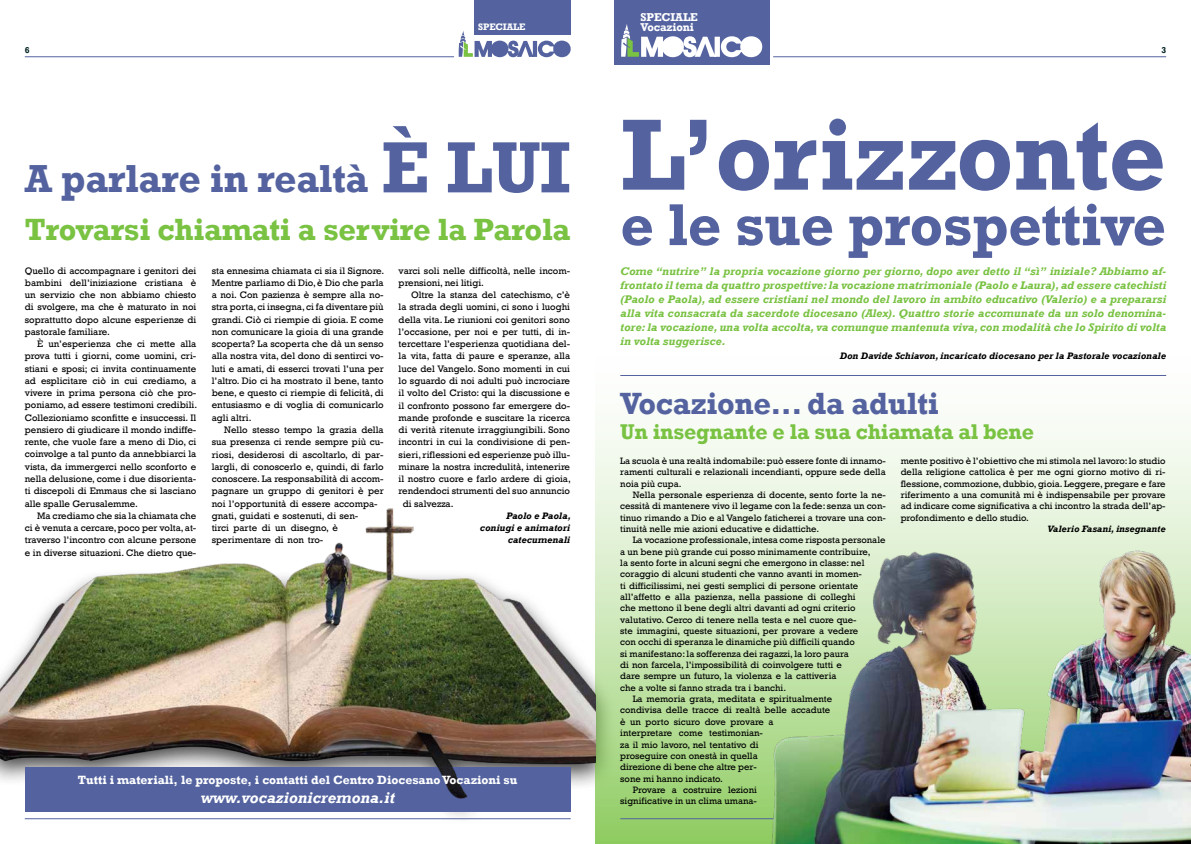
<style>
.page{position:relative;width:1191px;height:844px;background:#fff}
.page>*{position:absolute;margin:0;border:0;box-sizing:border-box;transform-origin:0 0}
.t1{font:700 102.81px "Rockwell";letter-spacing:-.01em;color:#54639f}
.t2{font:700 59.94px "Rockwell";letter-spacing:-.01em;color:#54639f}
.t3{font:700 40.07px "Rockwell";letter-spacing:-.01em;color:#54639f}
.t4{font:700 31.5px "Rockwell";letter-spacing:-.01em;color:#79c242}
.t5{font:700 31.5px "Rockwell";letter-spacing:-.01em;color:#54639f}
.t6{font:700 21.88px "Rockwell";letter-spacing:-.01em;color:#79c242}
.t7{font:italic 700 15.75px "Rockwell";color:#fff}
.t8{font:700 12.25px "Rockwell";color:#fff}
.t9{font:700 11.64px "Rockwell";letter-spacing:-.01em;color:#fff}
.t10{font:italic 700 11.38px/14px "Rockwell";color:#79c242;text-align:justify}
.t11{font:9.62px/12.2px "Rockwell";color:#000;text-align:justify}
.t12{font:italic 700 9.62px/12.2px "Rockwell";color:#000;text-align:right}
.t13{font:700 9.62px "Rockwell";letter-spacing:-.01em;color:#fff}
.t14{font:9.45px/11.4px "Rockwell";color:#000;text-align:justify}
.t15{font:italic 700 9.45px "Rockwell";color:#000}
.t16{font:700 8.75px "Rockwell";color:#022}
.s1{font-size:73.59px}
</style>
<div class="page">
<div style="left:0;top:569px;width:616px;height:255px;background:#000;opacity:.75"></div>
<div style="left:595px;top:351px;width:596px;height:492px;background:linear-gradient(to bottom,#fff,#96ce6c)"></div>
<div style="left:613px;top:0;width:156px;height:65px;background:#54639f"></div>
<hr style="left:25px;top:56px;width:429px;height:1px;background:#54639f">
<svg style="left:459px;top:31px;width:111px;height:26px"></svg>
<svg style="left:621px;top:24px;width:141px;height:33px"></svg>
<hr style="left:773px;top:56px;width:393px;height:1px;background:#54639f">
<div style="left:474px;top:0;width:96px;height:34px;background:#54639f"></div>
<hr style="left:25px;top:818px;width:545px;height:1px;background:#54639f">
<hr style="left:620px;top:818px;width:546px;height:1px;background:#54639f">
<img style="left:760px;top:541px;width:431px;height:302px">
<hr style="left:620px;top:375px;width:546px;height:1px;background:#54639f">
<div style="left:25px;top:766px;width:545px;height:45px;background:#54639f"></div>
<img style="left:0;top:508px;width:595px;height:290px">
<p class="t9" style="left:640px;top:10px;width:59px">SPECIALE</p>
<p class="t13" style="left:478px;top:21px;width:49px">SPECIALE</p>
<p class="t9" style="left:640px;top:20px;width:55px">Vocazioni</p>
<p class="t16" style="left:25px;top:45px;width:6px">6</p>
<p class="t16" style="left:1161px;top:45px;width:6px">3</p>
<h3 class="t3" style="left:25px;top:154px;width:506px">A parlare in realtà <span class="s1">è Lui</span></h3>
<h3 class="t4" style="left:25px;top:211px;width:547px">Trovarsi chiamati a servire la Parola</h3>
<p class="t11" style="left:25px;top:264px;width:173px">Quello di accompagnare i genitori dei bambini dell’iniziazione cristiana è un servizio che non abbiamo chiesto di svolgere, ma che è maturato in noi soprattutto dopo alcune esperienze di pastorale familiare.</p>
<p class="t11" style="left:25px;top:338px;width:174px;text-indent:12px">è un’esperienza che ci mette alla prova tutti i giorni, come uomini, cri&shy;stiani e sposi; ci invita continuamente ad esplicitare ciò in cui crediamo, a vivere in prima persona ciò che pro&shy;poniamo, ad essere testimoni credibili.<br>Collezioniamo sconfitte e insuccessi. Il pensiero di giudicare il mondo indiffe&shy;rente, che vuole fare a meno di Dio, ci coinvolge a tal punto da annebbiarci la vista, da immergerci nello sconforto e nella delusione, come i due disorienta&shy;ti discepoli di Emmaus che si lasciano alle spalle Gerusalemme.</p>
<p class="t11" style="left:25px;top:509px;width:173px;text-indent:12px">Ma crediamo che sia la chiamata che ci è venuta a cercare, poco per volta, at&shy;traverso l’incontro con alcune persone e in diverse situazioni. Che dietro que-</p>
<p class="t11" style="left:212px;top:264px;width:174px">sta ennesima chiamata ci sia il Signore.<br>Mentre parliamo di Dio, è Dio che parla a noi. Con pazienza è sempre alla no&shy;stra porta, ci insegna, ci fa diventare più grandi. Ciò ci riempie di gioia. E come non comunicare la gioia di una grande scoperta? La scoperta che dà un senso alla nostra vita, del dono di sentirci vo&shy;luti e amati, di esserci trovati l’una per l’altro. Dio ci ha mostrato il bene, tanto bene, e questo ci riempie di felicità, di entusiasmo e di voglia di comunicarlo agli altri.</p>
<p class="t11" style="left:212px;top:423px;width:173px;text-align:left;text-indent:12px">Nello stesso tempo la grazia della sua presenza ci rende sempre più cu&shy;riosi, desiderosi di ascoltarlo, di par&shy;largli, di conoscerlo e, quindi, di farlo conoscere. La responsabilità di accom&shy;pagnare un gruppo di genitori è per noi l’opportunità di essere accompa&shy;gnati, guidati e sostenuti, di sen-<br>tirci parte di un disegno, è sperimentare di non tro-</p>
<p class="t11" style="left:399px;top:264px;width:173px">varci soli nelle difficoltà, nelle incom&shy;prensioni, nei litigi.</p>
<p class="t11" style="left:411px;top:289px;width:161px">Oltre la stanza del catechismo, c’è</p>
<p class="t11" style="left:399px;top:301px;width:173px">la strada degli uomini, ci sono i luoghi</p>
<p class="t11" style="left:399px;top:313px;width:173px">della vita. Le riunioni coi genitori sono</p>
<p class="t11" style="left:399px;top:325px;width:173px">l’occasione, per noi e per tutti, di in-</p>
<p class="t11" style="left:399px;top:338px;width:173px">tercettare l’esperienza quotidiana del-</p>
<p class="t11" style="left:399px;top:350px;width:173px">la vita, fatta di paure e speranze, alla</p>
<p class="t11" style="left:399px;top:362px;width:173px">luce del Vangelo. Sono momenti in cui</p>
<p class="t11" style="left:399px;top:374px;width:173px">lo sguardo di noi adulti può incrociare</p>
<p class="t11" style="left:399px;top:387px;width:173px">il volto del Cristo: qui la discussione e</p>
<p class="t11" style="left:399px;top:399px;width:173px">il confronto possono far emergere do-</p>
<p class="t11" style="left:399px;top:411px;width:173px">mande profonde e suscitare la ricerca</p>
<p class="t11" style="left:399px;top:423px;width:173px">di verità ritenute irraggiungibili. Sono</p>
<p class="t11" style="left:399px;top:436px;width:173px">incontri in cui la condivisione di pen-</p>
<p class="t11" style="left:399px;top:448px;width:173px">sieri, riflessioni ed esperienze può illu-</p>
<p class="t11" style="left:399px;top:460px;width:173px">minare la nostra incredulità, intenerire</p>
<p class="t11" style="left:399px;top:473px;width:174px">il nostro cuore e farlo ardere di gioia,</p>
<p class="t11" style="left:399px;top:485px;width:173px">rendendoci strumenti del suo annuncio</p>
<p class="t11" style="left:403px;top:497px;width:52px">di salvezza.</p>
<p class="t12" style="left:480px;top:509px;width:92px">Paolo e Paola, coniugi e animatori catecumenali</p>
<p class="t8" style="left:78px;top:772px;width:441px">Tutti i materiali, le proposte, i contatti del Centro Diocesano Vocazioni su</p>
<h3 class="t7" style="left:201px;top:788px;width:195px">www.vocazionicremona.it</h3>
<h1 class="t1" style="left:620px;top:93px;width:547px">L’orizzonte</h1>
<h2 class="t2" style="left:620px;top:188px;width:547px">e le sue prospettive</h2>
<p class="t10" style="left:620px;top:264px;width:547px">Come “nutrire” la propria vocazione giorno per giorno, dopo aver detto il “sì” iniziale? Abbiamo af&shy;frontato il tema da quattro prospettive: la vocazione matrimoniale (Paolo e Laura), ad essere catechisti (Paolo e Paola), ad essere cristiani nel mondo del lavoro in ambito educativo (Valerio) e a prepararsi alla vita consacrata da sacerdote diocesano (Alex). Quattro storie accomunate da un solo denomina&shy;tore: la vocazione, una volta accolta, va comunque mantenuta viva, con modalità che lo Spirito di volta in volta suggerisce.</p>
<p class="t12" style="left:839px;top:349px;width:328px">Don Davide Schiavon, incaricato diocesano per la Pastorale vocazionale</p>
<h3 class="t5" style="left:620px;top:384px;width:320px">Vocazione... da adulti</h3>
<h3 class="t6" style="left:620px;top:418px;width:415px">Un insegnante e la sua chiamata al bene</h3>
<p class="t14" style="left:620px;top:455px;width:267px">La scuola è una realtà indomabile: può essere fonte di innamo&shy;ramenti culturali e relazionali incendianti, oppure sede della noia più cupa.</p>
<p class="t14" style="left:620px;top:489px;width:267px;text-indent:12px">Nella personale esperienza di docente, sento forte la ne&shy;cessità di mantenere vivo il legame con la fede: senza un con&shy;tinuo rimando a Dio e al Vangelo faticherei a trovare una con&shy;tinuità nelle mie azioni educative e didattiche.</p>
<p class="t14" style="left:632px;top:534px;width:254px">La vocazione professionale, intesa come risposta personale</p>
<p class="t14" style="left:620px;top:545px;width:252px">a un bene più grande cui posso minimamente contribuire,</p>
<p class="t14" style="left:620px;top:557px;width:246px">la sento forte in alcuni segni che emergono in classe: nel</p>
<p class="t14" style="left:620px;top:568px;width:243px">coraggio di alcuni studenti che vanno avanti in momen-</p>
<p class="t14" style="left:620px;top:579px;width:239px">ti difficilissimi, nei gesti semplici di persone orientate</p>
<p class="t14" style="left:620px;top:591px;width:237px">all’affetto e alla pazienza, nella passione di colleghi</p>
<p class="t14" style="left:620px;top:602px;width:237px">che mettono il bene degli altri davanti ad ogni criterio</p>
<p class="t14" style="left:620px;top:613px;width:238px">valutativo. Cerco di tenere nella testa e nel cuore que-</p>
<p class="t14" style="left:620px;top:625px;width:240px">ste immagini, queste situazioni, per provare a vedere</p>
<p class="t14" style="left:620px;top:636px;width:236px">con occhi di speranza le dinamiche più difficili quando</p>
<p class="t14" style="left:620px;top:647px;width:230px">si manifestano: la sofferenza dei ragazzi, la loro paura</p>
<p class="t14" style="left:620px;top:659px;width:223px">di non farcela, l’impossibilità di coinvolgere tutti e</p>
<p class="t14" style="left:620px;top:670px;width:218px">dare sempre un futuro, la violenza e la cattiveria</p>
<p class="t14" style="left:620px;top:682px;width:167px">che a volte si fanno strada tra i banchi.</p>
<p class="t14" style="left:632px;top:693px;width:201px">La memoria grata, meditata e spiritualmente</p>
<p class="t14" style="left:620px;top:704px;width:212px">condivisa delle tracce di realtà belle accadute</p>
<p class="t14" style="left:620px;top:716px;width:155px">è un porto sicuro dove provare a</p>
<p class="t14" style="left:620px;top:727px;width:144px">interpretare come testimonian-</p>
<p class="t14" style="left:620px;top:738px;width:140px">za il mio lavoro, nel tentativo di</p>
<p class="t14" style="left:620px;top:750px;width:139px">proseguire con onestà in quella</p>
<p class="t14" style="left:620px;top:761px;width:138px">direzione di bene che altre per-</p>
<p class="t14" style="left:620px;top:772px;width:104px">sone mi hanno indicato.</p>
<p class="t14" style="left:632px;top:784px;width:126px">Provare a costruire lezioni</p>
<p class="t14" style="left:620px;top:795px;width:138px">significative in un clima umana-</p>
<p class="t14" style="left:900px;top:455px;width:266px">mente positivo è l’obiettivo che mi stimola nel lavoro: lo studio della religione cattolica è per me ogni giorno motivo di ri&shy;flessione, commozione, dubbio, gioia. Leggere, pregare e fare riferimento a una comunità mi è indispensabile per provare ad indicare come significativa a chi incontro la strada dell’ap&shy;profondimento e dello studio.</p>
<p class="t15" style="left:1047px;top:523px;width:119px">Valerio Fasani, insegnante</p>
</div>
